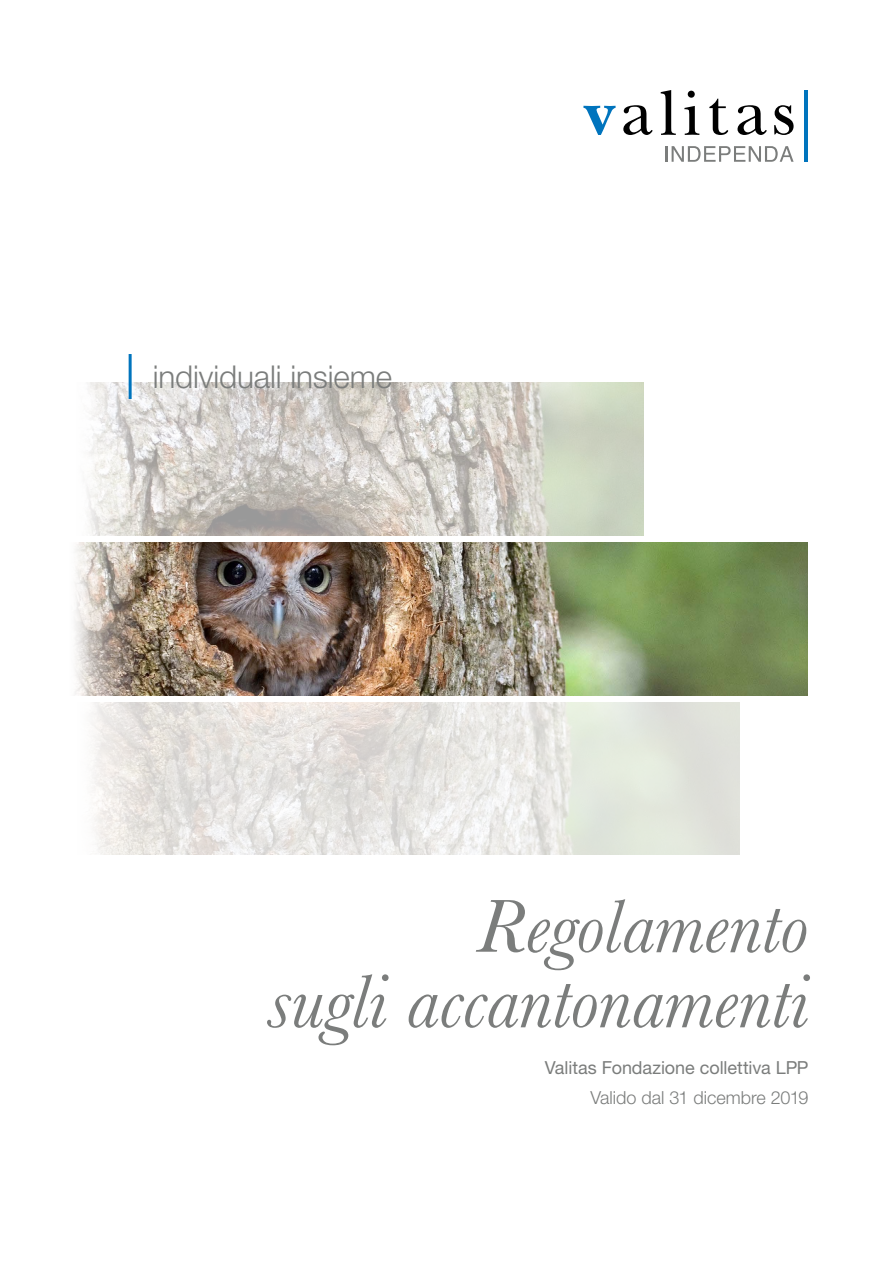
<style>
.page{position:relative;width:893px;height:1263px;background:#fff}
.page>*{position:absolute;margin:0;border:0;box-sizing:border-box;transform-origin:0 0}
.t1{font:italic 78px/75px "Baskerville";color:#7b7d7c;text-align:right}
.t2{font:300 31.5px "Helvetica Neue LT Std";letter-spacing:-.005em;color:#7b7d7c}
.t3{font:18px "Helvetica Neue LT Std";letter-spacing:-.005em;color:#7b7d7c}
.t4{font:300 18px "Helvetica Neue LT Std";letter-spacing:-.005em;color:#7b7d7c}
</style>
<div class="page">
<hr style="left:805px;top:90px;width:3px;height:72px;background:#0074bd">
<svg style="left:583px;top:106px;width:33px;height:29px"></svg>
<svg style="left:623px;top:105px;width:30px;height:30px"></svg>
<svg style="left:661px;top:90px;width:15px;height:45px"></svg>
<svg style="left:684px;top:91px;width:15px;height:44px"></svg>
<svg style="left:709px;top:99px;width:19px;height:36px"></svg>
<svg style="left:737px;top:105px;width:30px;height:30px"></svg>
<svg style="left:774px;top:105px;width:20px;height:30px"></svg>
<svg style="left:666px;top:146px;width:128px;height:16px"></svg>
<svg style="left:87px;top:381px;width:557px;height:155px;background:#d3d1ca"></svg>
<img style="left:75px;top:542px;width:733px;height:154px">
<svg style="left:91px;top:702px;width:649px;height:153px;background:#e6e5e1"></svg>
<hr style="left:129px;top:354px;width:3px;height:45px;background:#0074bd">
<p class="t2" style="left:153px;top:357px;width:241px">individuali insieme</p>
<p class="t1" style="left:267px;top:889px;width:543px">Regolamento<br>sugli accantonamenti</p>
<p class="t3" style="left:545px;top:1056px;width:265px">Valitas Fondazione collettiva LPP</p>
<p class="t4" style="left:590px;top:1086px;width:220px">Valido dal 31 dicembre 2019</p>
</div>
